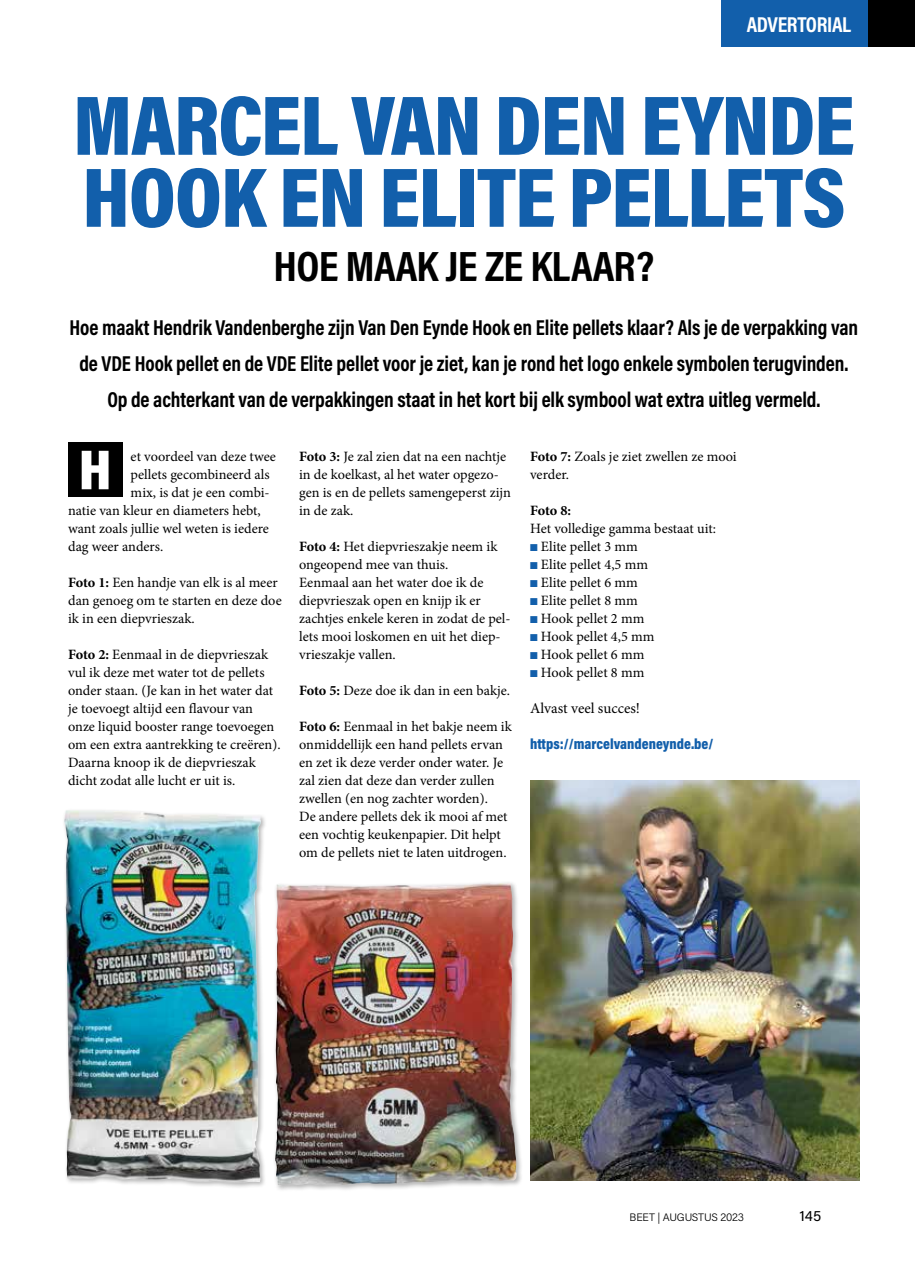
<style>
.page{position:relative;width:915px;height:1263px;background:#fff}
.page>*{position:absolute;margin:0;border:0;box-sizing:border-box;transform-origin:0 0}
.t1{font:900 85.5px/72px "Acumin Pro Cond";letter-spacing:-.015em;color:#125fab;scale:1.05 1}
.t2{font:900 57px "Acumin Pro Cond";color:#fff;scale:1.1 1}
.t3{font:700 42.75px "Acumin Pro Cond";letter-spacing:-.015em;color:#000;scale:1.05 1}
.t4{font:700 21.75px/36px "Acumin Pro Cond";letter-spacing:-.005em;color:#000;text-align:center;scale:.95 1}
.t5{font:700 21.75px "Acumin Pro Cond";letter-spacing:-.015em;color:#fff}
.t6{font:900 15px "Acumin Pro Cond";color:#125fab}
.t7{font:15px "Minion Pro";color:#000}
.t8{font:15px "Acumin Pro";color:#000}
.t9{font:14.25px/18px "Minion Pro";color:#000}
.t10{font:700 14.25px "Minion Pro";color:#000}
.t11{font:300 10.8px "Acumin Pro";letter-spacing:-.015em;color:#000}
.s1{font-weight:700}
.s2{color:#125fab}
</style>
<div class="page">
<div style="left:721px;top:0;width:193px;height:47px;background:#125fab"></div>
<div style="left:867px;top:0;width:47px;height:47px;background:#000"></div>
<div style="left:68px;top:443px;width:54px;height:54px;background:#000"></div>
<div style="left:62px;top:808px;width:206px;height:382px;background:#000;opacity:.3"></div>
<img style="left:64px;top:810px;width:197px;height:373px">
<div style="left:273px;top:880px;width:250px;height:312px;background:#000;opacity:.3"></div>
<img style="left:275px;top:883px;width:229px;height:302px">
<img style="left:530px;top:780px;width:329px;height:401px">
<h3 class="t5" style="left:746px;top:10px;width:106px">ADVERTORIAL</h3>
<h1 class="t1" style="left:73px;top:87px;width:745px">MARCEL VAN DEN EYNDE<br>HOOK EN ELITE PELLETS</h1>
<h3 class="t3" style="left:273px;top:238px;width:364px">HOE MAAK JE ZE KLAAR?</h3>
<p class="t4" style="left:70px;top:309px;width:831px">Hoe maakt Hendrik Vandenberghe zijn Van Den Eynde Hook en Elite pellets klaar? Als je de verpakking van de VDE Hook pellet en de VDE Elite pellet voor je ziet, kan je rond het logo enkele symbolen terugvinden.<br>Op de achterkant van de verpakkingen staat in het kort bij elk symbool wat extra uitleg vermeld.</p>
<p class="t9" style="left:530px;top:447px;width:208px"><span class="s1">Foto 7:</span> Zoals je ziet zwellen ze mooi verder.</p>
<p class="t10" style="left:530px;top:500px;width:42px">Foto 8:</p>
<p class="t9" style="left:530px;top:519px;width:187px">Het volledige gamma bestaat uit:</p>
<p class="t9" style="left:530px;top:537px;width:109px"><span class="s2">■</span> Elite pellet 3 mm</p>
<p class="t9" style="left:530px;top:555px;width:119px"><span class="s2">■</span> Elite pellet 4,5 mm</p>
<p class="t9" style="left:530px;top:573px;width:109px"><span class="s2">■</span> Elite pellet 6 mm</p>
<p class="t9" style="left:530px;top:591px;width:109px"><span class="s2">■</span> Elite pellet 8 mm</p>
<p class="t9" style="left:530px;top:609px;width:116px"><span class="s2">■</span> Hook pellet 2 mm</p>
<p class="t9" style="left:530px;top:627px;width:126px"><span class="s2">■</span> Hook pellet 4,5 mm</p>
<p class="t9" style="left:530px;top:645px;width:116px"><span class="s2">■</span> Hook pellet 6 mm</p>
<p class="t9" style="left:530px;top:663px;width:116px"><span class="s2">■</span> Hook pellet 8 mm</p>
<p class="t7" style="left:530px;top:698px;width:111px">Alvast veel succes!</p>
<p class="t6" style="left:530px;top:734px;width:185px">https://marcelvandeneynde.be/</p>
<p class="t9" style="left:131px;top:447px;width:147px">et voordeel van deze twee</p>
<p class="t9" style="left:131px;top:465px;width:140px">pellets gecombineerd als</p>
<p class="t9" style="left:131px;top:483px;width:140px">mix, is dat je een combi-</p>
<p class="t9" style="left:68px;top:501px;width:194px">natie van kleur en diameters hebt,</p>
<p class="t9" style="left:68px;top:519px;width:202px">want zoals jullie wel weten is iedere</p>
<p class="t9" style="left:68px;top:537px;width:97px">dag weer anders.</p>
<p class="t9" style="left:68px;top:573px;width:215px"><span class="s1">Foto 1:</span> Een handje van elk is al meer dan genoeg om te starten en deze doe ik in een diepvrieszak.</p>
<p class="t9" style="left:68px;top:645px;width:214px"><span class="s1">Foto 2:</span> Eenmaal in de diepvrieszak vul ik deze met water tot de pellets onder staan. (Je kan in het water dat je toevoegt altijd een flavour van onze liquid booster range toevoegen om een extra aantrekking te creëren).<br>Daarna knoop ik de diepvrieszak dicht zodat alle lucht er uit is.</p>
<p class="t9" style="left:299px;top:447px;width:213px"><span class="s1">Foto 3:</span> Je zal zien dat na een nachtje in de koelkast, al het water opgezo&shy;gen is en de pellets samengeperst zijn in de zak.</p>
<p class="t9" style="left:299px;top:537px;width:213px"><span class="s1">Foto 4:</span> Het diepvrieszakje neem ik ongeopend mee van thuis.<br>Eenmaal aan het water doe ik de diepvrieszak open en knijp ik er zachtjes enkele keren in zodat de pel&shy;lets mooi loskomen en uit het diep&shy;vrieszakje vallen.</p>
<p class="t9" style="left:299px;top:681px;width:212px"><span class="s1">Foto 5:</span> Deze doe ik dan in een bakje.</p>
<p class="t9" style="left:299px;top:717px;width:214px"><span class="s1">Foto 6:</span> Eenmaal in het bakje neem ik onmiddellijk een hand pellets ervan en zet ik deze verder onder water. Je zal zien dat deze dan verder zullen zwellen (en nog zachter worden).<br>De andere pellets dek ik mooi af met een vochtig keukenpapier. Dit helpt om de pellets niet te laten uitdrogen.</p>
<h2 class="t2" style="left:78px;top:432px;width:32px">H</h2>
<p class="t11" style="left:629px;top:1210px;width:116px">BEET | AUGUSTUS 2023</p>
<p class="t8" style="left:799px;top:1205px;width:23px">145</p>
</div>
